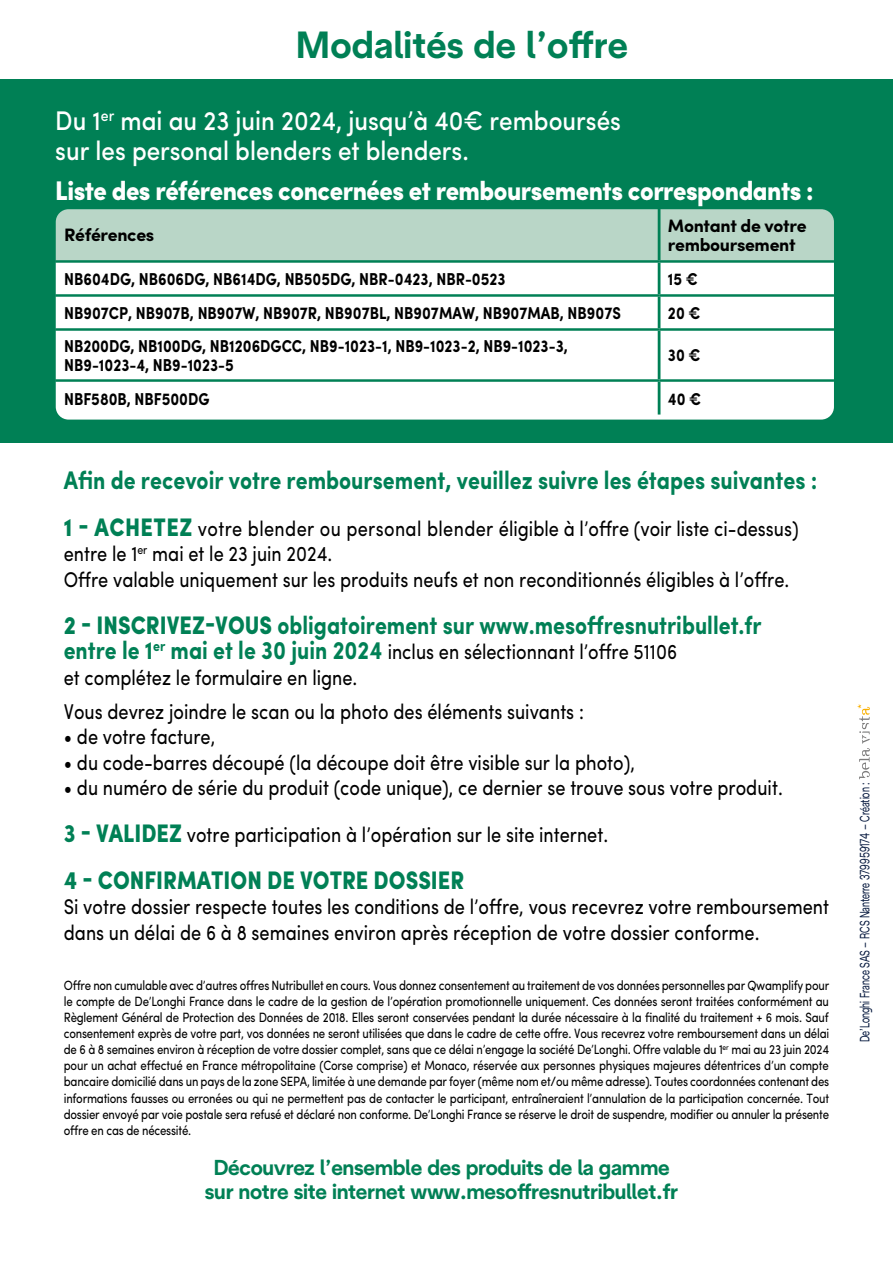
<style>
.page{position:relative;width:893px;height:1263px;background:#fff}
.page>*{position:absolute;margin:0;border:0;box-sizing:border-box;transform-origin:0 0}
.t1{font:700 37.8px "De Longhi Sans";color:#008055}
.t2{font:500 27px/30px "Sofia Pro";color:#fff;scale:.9 1}
.t3{font:900 27px "Sofia Pro";letter-spacing:-.02em;color:#fff;scale:.9 1}
.t4{font:700 25.5px "Sofia Pro";color:#008055;scale:.85 1}
.t5{font:700 25.35px "Sofia Pro";color:#008055;scale:.85 1}
.t6{font:900 25.35px "Sofia Pro";color:#008055;scale:.85 1}
.t7{font:700 21.6px/24.3px "De Longhi Sans";letter-spacing:-.015em;color:#008055;text-align:center}
.t8{font:21.45px/25.5px "Sofia Pro";color:#000;scale:.85 1}
.t9{font:700 18px/18.8px "Sofia Pro";letter-spacing:-.02em;color:#000}
.t10{font:700 17.25px/18.8px "Sofia Pro";color:#000;scale:.85 1}
.t11{font:13.5px/16px "Sofia Pro";letter-spacing:-.02em;color:#000;text-align:justify;scale:.85 1}
.t12{font:13.5px "De Longhi Sans";color:#03163c;scale:.7 1}
.s1{font-weight:900;font-size:25.35px;color:#008055}
.s2{font-weight:900}
.s3{font-weight:700;font-size:25.35px;color:#008055}
</style>
<div class="page">
<div style="left:0;top:79px;width:893px;height:363px;background:#008055"></div>
<svg style="left:858px;top:704px;width:12px;height:75px"></svg>
<div style="left:56px;top:209px;width:778px;height:51px;background:#b9d6c7"></div>
<div style="left:56px;top:263px;width:778px;height:157px;background:#fff"></div>
<hr style="left:658px;top:209px;width:2px;height:51px;background:#008055">
<hr style="left:658px;top:263px;width:2px;height:31px;background:#008055">
<hr style="left:658px;top:297px;width:2px;height:31px;background:#008055">
<hr style="left:658px;top:331px;width:2px;height:48px;background:#008055">
<hr style="left:658px;top:382px;width:2px;height:33px;background:#008055">
<hr style="left:55px;top:294px;width:604px;height:3px;background:#008055">
<hr style="left:659px;top:294px;width:175px;height:3px;background:#008055">
<hr style="left:55px;top:328px;width:604px;height:3px;background:#008055">
<hr style="left:659px;top:328px;width:175px;height:3px;background:#008055">
<hr style="left:55px;top:379px;width:604px;height:3px;background:#008055">
<hr style="left:659px;top:379px;width:175px;height:3px;background:#008055">
<h1 class="t1" style="left:295px;top:22px;width:334px">Modalités de l’offre</h1>
<h2 class="t2" style="left:55px;top:103px;width:630px">Du 1<sup>er</sup> mai au 23 juin 2024, jusqu’à 40€ remboursés sur les personal blenders et blenders.</h2>
<h2 class="t3" style="left:55px;top:169px;width:844px">Liste des références concernées et remboursements correspondants :</h2>
<h3 class="t9" style="left:64px;top:225px;width:92px">Références</h3>
<h3 class="t9" style="left:668px;top:215px;width:140px">Montant de votre remboursement</h3>
<p class="t10" style="left:64px;top:268px;width:521px">NB604DG, NB606DG, NB614DG, NB505DG, NBR-0423, NBR-0523</p>
<p class="t10" style="left:668px;top:268px;width:37px">15 €</p>
<p class="t10" style="left:64px;top:302px;width:656px">NB907CP, NB907B, NB907W, NB907R, NB907BL, NB907MAW, NB907MAB, NB907S</p>
<p class="t10" style="left:668px;top:302px;width:40px">20 €</p>
<p class="t10" style="left:64px;top:336px;width:594px">NB200DG, NB100DG, NB1206DGCC, NB9-1023-1, NB9-1023-2, NB9-1023-3,<br>NB9-1023-4, NB9-1023-5</p>
<p class="t10" style="left:668px;top:345px;width:40px">30 €</p>
<p class="t10" style="left:64px;top:388px;width:173px">NBF580B, NBF500DG</p>
<p class="t10" style="left:668px;top:388px;width:41px">40 €</p>
<h3 class="t4" style="left:64px;top:461px;width:888px">Afin de recevoir votre remboursement, veuillez suivre les étapes suivantes :</h3>
<h3 class="t8" style="left:64px;top:514px;width:866px"><span class="s1">1 - ACHETEZ</span> votre blender ou personal blender éligible à l’offre (voir liste ci-dessus) entre le 1<sup>er</sup> mai et le 23 juin 2024.<br>Offre valable uniquement sur les produits neufs et non reconditionnés éligibles à l’offre.</h3>
<h3 class="t5" style="left:64px;top:605px;width:822px"><span class="s2">2 - INSCRIVEZ-VOUS</span> obligatoirement sur www.mesoffresnutribullet.fr</h3>
<h3 class="t8" style="left:64px;top:637px;width:723px"><span class="s3">entre le 1</span><sup>er</sup> <span class="s3">mai et le 30 juin 2024</span> inclus en sélectionnant l’offre 51106 et complétez le formulaire en ligne.</h3>
<h3 class="t8" style="left:64px;top:697px;width:613px">Vous devrez joindre le scan ou la photo des éléments suivants :</h3>
<h3 class="t8" style="left:64px;top:722px;width:180px">• de votre facture,</h3>
<h3 class="t8" style="left:64px;top:748px;width:673px">• du code-barres découpé (la découpe doit être visible sur la photo),</h3>
<h3 class="t8" style="left:64px;top:763px;width:847px;line-height:46.8px">• du numéro de série du produit (code unique), ce dernier se trouve sous votre produit.<br><span class="s1">3 - VALIDEZ</span> votre participation à l’opération sur le site internet.</h3>
<h3 class="t6" style="left:64px;top:860px;width:473px">4 - CONFIRMATION DE VOTRE DOSSIER</h3>
<h3 class="t8" style="left:64px;top:892px;width:902px">Si votre dossier respecte toutes les conditions de l’offre, vous recevrez votre remboursement dans un délai de 6 à 8 semaines environ après réception de votre dossier conforme.</h3>
<p class="t11" style="left:64px;top:976px;width:902px">Offre non cumulable avec d’autres offres Nutribullet en cours. Vous donnez consentement au traitement de vos données personnelles par Qwamplify pour le compte de De’Longhi France dans le cadre de la gestion de l’opération promotionnelle uniquement. Ces données seront traitées conformément au Règlement Général de Protection des Données de 2018. Elles seront conservées pendant la durée nécessaire à la finalité du traitement + 6 mois. Sauf consentement exprès de votre part, vos données ne seront utilisées que dans le cadre de cette offre. Vous recevrez votre remboursement dans un délai de 6 à 8 semaines environ à réception de votre dossier complet, sans que ce délai n’engage la société De’Longhi. Offre valable du 1<sup>er</sup> mai au 23 juin 2024 pour un achat effectué en France métropolitaine (Corse comprise) et Monaco, réservée aux personnes physiques majeures détentrices d’un compte bancaire domicilié dans un pays de la zone SEPA, limitée à une demande par foyer (même nom et/ou même adresse). Toutes coordonnées contenant des informations fausses ou erronées ou qui ne permettent pas de contacter le participant, entraîneraient l’annulation de la participation concernée. Tout dossier envoyé par voie postale sera refusé et déclaré non conforme. De’Longhi France se réserve le droit de suspendre, modifier ou annuler la présente offre en cas de nécessité.</p>
<h3 class="t7" style="left:205px;top:1155px;width:475px">Découvrez l’ensemble des produits de la gamme sur notre site internet www.mesoffresnutribullet.fr</h3>
<p class="t12" style="left:856px;top:1042px;width:372px;rotate:-90deg">De’Longhi France SAS – RCS Nanterre 379959174 – Création :</p>
</div>
